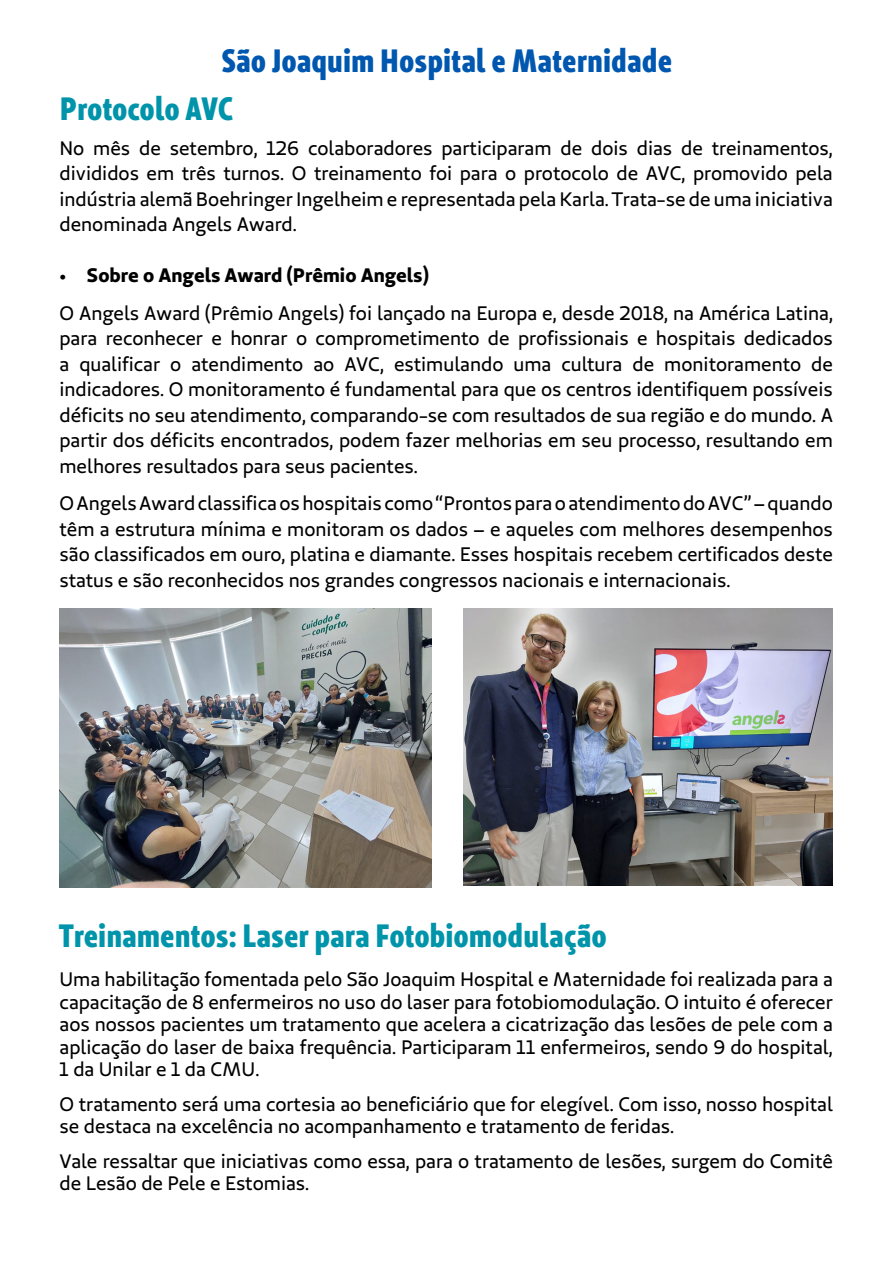
<style>
.page{position:relative;width:893px;height:1263px;background:#fff}
.page>*{position:absolute;margin:0;border:0;box-sizing:border-box;transform-origin:0 0}
.TÍTULO{font:condensed 32.25px "Unimed Sans 2020 Bold";color:#0094aa}
.TÍTULO-2{font:condensed 32.25px "Unimed Sans 2020 Bold";color:#0057b0}
.TÍTULO-3{font:19.5px/25.5px "Unimed Sans 2020 Regular";color:#000001;text-align:justify}
.t1{font:19.5px "Unimed Sans 2020 Bold";color:#000001}
</style>
<div class="page">
<img style="left:60px;top:608px;width:371px;height:279px">
<img style="left:464px;top:608px;width:369px;height:277px">
<p class="TÍTULO-2" style="left:221px;top:39px;width:453px">São Joaquim Hospital e Maternidade</p>
<p class="TÍTULO" style="left:60px;top:87px;width:176px">Protocolo AVC</p>
<p class="TÍTULO-3" style="left:60px;top:135px;width:775px">No mês de setembro, 126 colaboradores participaram de dois dias de treinamentos, divididos em três turnos. O treinamento foi para o protocolo de AVC, promovido pela indústria alemã Boehringer Ingelheim e representada pela Karla. Trata-se de uma iniciativa denominada Angels Award.</p>
<p class="t1" style="left:60px;top:262px;width:371px">• Sobre o Angels Award (Prêmio Angels)</p>
<p class="TÍTULO-3" style="left:60px;top:300px;width:775px">O Angels Award (Prêmio Angels) foi lançado na Europa e, desde 2018, na América Latina, para reconhecer e honrar o comprometimento de profissionais e hospitais dedicados a qualificar o atendimento ao AVC, estimulando uma cultura de monitoramento de indicadores. O monitoramento é fundamental para que os centros identifiquem possíveis déficits no seu atendimento, comparando-se com resultados de sua região e do mundo. A partir dos déficits encontrados, podem fazer melhorias em seu processo, resultando em melhores resultados para seus pacientes.</p>
<p class="TÍTULO-3" style="left:60px;top:490px;width:775px">O Angels Award classifica os hospitais como “Prontos para o atendimento do AVC” – quando têm a estrutura mínima e monitoram os dados – e aqueles com melhores desempenhos são classificados em ouro, platina e diamante. Esses hospitais recebem certificados deste status e são reconhecidos nos grandes congressos nacionais e internacionais.</p>
<p class="TÍTULO" style="left:59px;top:915px;width:550px">Treinamentos: Laser para Fotobiomodulação</p>
<p class="TÍTULO-3" style="left:60px;top:968px;width:775px;line-height:22.5px">Uma habilitação fomentada pelo São Joaquim Hospital e Maternidade foi realizada para a capacitação de 8 enfermeiros no uso do laser para fotobiomodulação. O intuito é oferecer aos nossos pacientes um tratamento que acelera a cicatrização das lesões de pele com a aplicação do laser de baixa frequência. Participaram 11 enfermeiros, sendo 9 do hospital, 1 da Unilar e 1 da CMU.</p>
<p class="TÍTULO-3" style="left:60px;top:1092px;width:775px;line-height:22.5px">O tratamento será uma cortesia ao beneficiário que for elegível. Com isso, nosso hospital se destaca na excelência no acompanhamento e tratamento de feridas.</p>
<p class="TÍTULO-3" style="left:60px;top:1149px;width:775px;line-height:22.5px">Vale ressaltar que iniciativas como essa, para o tratamento de lesões, surgem do Comitê de Lesão de Pele e Estomias.</p>
</div>
